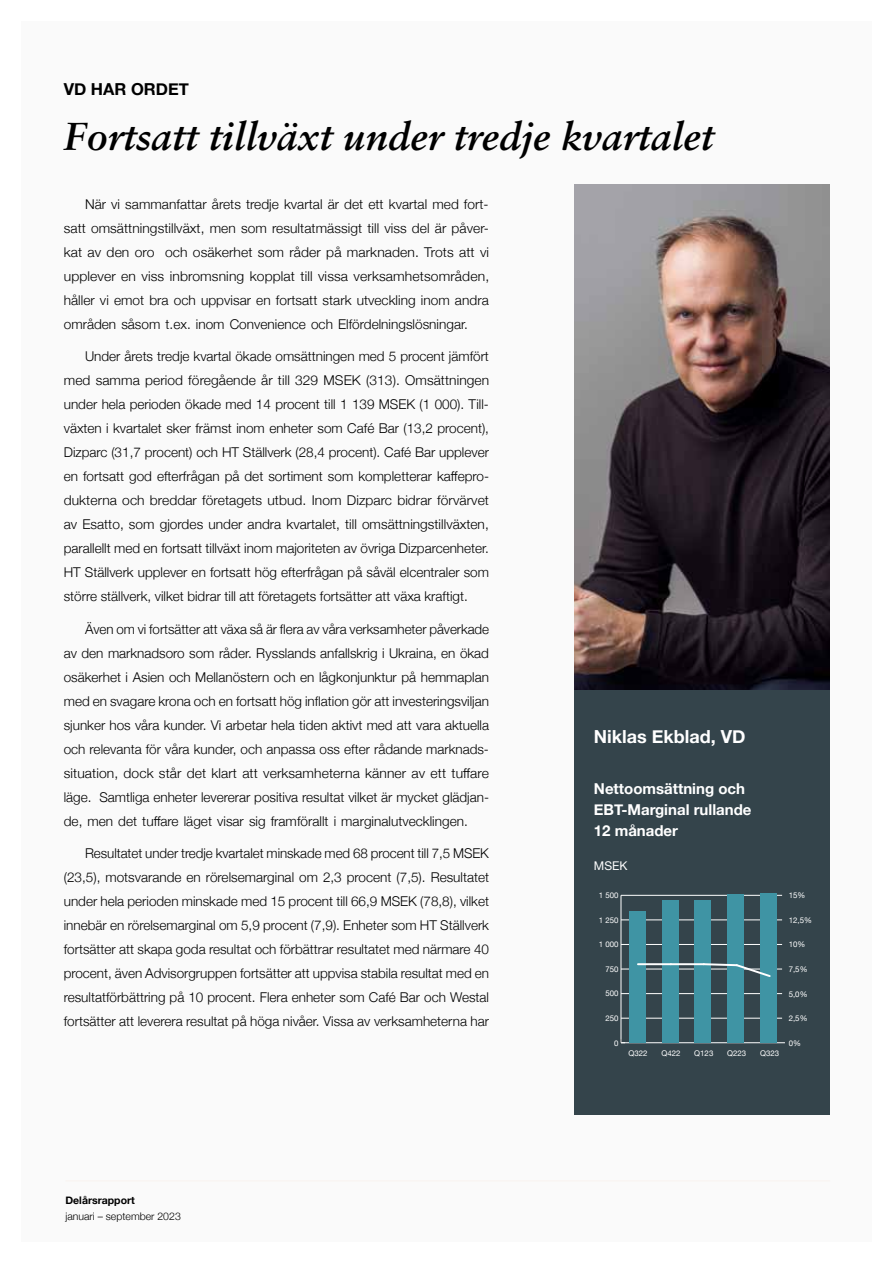
<style>
.page{position:relative;width:893px;height:1263px;background:#fff}
.page>*{position:absolute;margin:0;border:0;box-sizing:border-box;transform-origin:0 0}
.t1{font:italic 700 39px "Sabon LT Pro";color:#000}
.t2{font:700 18px "Helvetica Neue";color:#fff}
.t3{font:700 16.5px "Helvetica Neue";color:#000}
.t4{font:700 15px/21px "Helvetica Neue";color:#fff}
.t5{font:300 13.5px/24px "Helvetica Neue";color:#000;text-align:justify}
.t6{font:12px "Helvetica Neue";color:#fff}
.t7{font:300 10.5px "Helvetica Neue";color:#000}
.t8{font:700 10.5px "Helvetica Neue";color:#000}
.t9{font:7.8px "Helvetica Neue";color:#fff}
</style>
<div class="page">
<div style="left:21px;top:21px;width:851px;height:1221px;background:#fafafa"></div>
<hr style="left:65px;top:1180px;width:765px;height:1px;background:#f9f5f3">
<img style="left:574px;top:185px;width:255px;height:505px">
<div style="left:574px;top:690px;width:255px;height:425px;background:#34444b"></div>
<hr style="left:621px;top:1042px;width:164px;height:1px;background:#fff">
<hr style="left:621px;top:895px;width:1px;height:148px;background:#fff">
<hr style="left:621px;top:1018px;width:161px;height:1px;background:#fff">
<hr style="left:621px;top:993px;width:161px;height:1px;background:#fff">
<hr style="left:621px;top:969px;width:161px;height:1px;background:#fff">
<hr style="left:621px;top:944px;width:161px;height:1px;background:#fff">
<hr style="left:621px;top:920px;width:161px;height:1px;background:#fff">
<hr style="left:621px;top:895px;width:161px;height:1px;background:#fff">
<div style="left:629px;top:911px;width:17px;height:132px;background:#3f94a4"></div>
<div style="left:662px;top:900px;width:16px;height:143px;background:#3f94a4"></div>
<div style="left:695px;top:900px;width:16px;height:143px;background:#3f94a4"></div>
<div style="left:728px;top:894px;width:16px;height:149px;background:#3f94a4"></div>
<div style="left:760px;top:893px;width:17px;height:150px;background:#3f94a4"></div>
<hr style="left:638px;top:963px;width:33px;height:2px;background:#fff">
<hr style="left:671px;top:963px;width:33px;height:2px;background:#fff">
<svg style="left:702px;top:962px;width:69px;height:16px"></svg>
<p class="t3" style="left:64px;top:76px;width:126px">VD HAR ORDET</p>
<h1 class="t1" style="left:64px;top:112px;width:651px">Fortsatt tillväxt under tredje kvartalet</h1>
<p class="t5" style="left:64px;top:191px;width:427px;text-indent:21px">När vi sammanfattar årets tredje kvartal är det ett kvartal med fort&shy;satt omsättningstillväxt, men som resultatmässigt till viss del är påver&shy;kat av den oro och osäkerhet som råder på marknaden. Trots att vi upplever en viss inbromsning kopplat till vissa verksamhetsområden, håller vi emot bra och uppvisar en fortsatt stark utveckling inom andra områden såsom t.ex. inom Convenience och Elfördelningslösningar.</p>
<p class="t5" style="left:64px;top:343px;width:427px;text-indent:21px">Under årets tredje kvartal ökade omsättningen med 5 procent jämfört med samma period föregående år till 329 MSEK (313). Omsättningen under hela perioden ökade med 14 procent till 1 139 MSEK (1 000). Till&shy;växten i kvartalet sker främst inom enheter som Café Bar (13,2 procent), Dizparc (31,7 procent) och HT Ställverk (28,4 procent). Café Bar upplever en fortsatt god efterfrågan på det sortiment som kompletterar kaffepro&shy;dukterna och breddar företagets utbud. Inom Dizparc bidrar förvärvet av Esatto, som gjordes under andra kvartalet, till omsättningstillväxten, parallellt med en fortsatt tillväxt inom majoriteten av övriga Dizparcenheter.<br>HT Ställverk upplever en fortsatt hög efterfrågan på såväl elcentraler som större ställverk, vilket bidrar till att företagets fortsätter att växa kraftigt.</p>
<p class="t5" style="left:64px;top:616px;width:427px;text-indent:21px">Även om vi fortsätter att växa så är flera av våra verksamheter påverkade av den marknadsoro som råder. Rysslands anfallskrig i Ukraina, en ökad osäkerhet i Asien och Mellanöstern och en lågkonjunktur på hemmaplan med en svagare krona och en fortsatt hög inflation gör att investeringsviljan sjunker hos våra kunder. Vi arbetar hela tiden aktivt med att vara aktuella och relevanta för våra kunder, och anpassa oss efter rådande marknads&shy;situation, dock står det klart att verksamheterna känner av ett tuffare läge. Samtliga enheter levererar positiva resultat vilket är mycket glädjan&shy;de, men det tuffare läget visar sig framförallt i marginalutvecklingen.</p>
<p class="t5" style="left:64px;top:840px;width:427px;text-indent:21px">Resultatet under tredje kvartalet minskade med 68 procent till 7,5 MSEK (23,5), motsvarande en rörelsemarginal om 2,3 procent (7,5). Resultatet under hela perioden minskade med 15 procent till 66,9 MSEK (78,8), vilket innebär en rörelsemarginal om 5,9 procent (7,9). Enheter som HT Ställverk fortsätter att skapa goda resultat och förbättrar resultatet med närmare 40 procent, även Advisorgruppen fortsätter att uppvisa stabila resultat med en resultatförbättring på 10 procent. Flera enheter som Café Bar och Westal fortsätter att leverera resultat på höga nivåer. Vissa av verksamheterna har</p>
<h2 class="t2" style="left:594px;top:722px;width:153px">Niklas Ekblad, VD</h2>
<p class="t4" style="left:594px;top:779px;width:159px">Nettoomsättning och<br>EBT-Marginal rullande<br>12 månader</p>
<p class="t6" style="left:594px;top:857px;width:35px">MSEK</p>
<p class="t9" style="left:599px;top:890px;width:21px">1 500</p>
<p class="t9" style="left:599px;top:914px;width:21px">1 250</p>
<p class="t9" style="left:599px;top:939px;width:21px">1 000</p>
<p class="t9" style="left:605px;top:963px;width:15px">750</p>
<p class="t9" style="left:605px;top:988px;width:15px">500</p>
<p class="t9" style="left:605px;top:1013px;width:15px">250</p>
<p class="t9" style="left:614px;top:1037px;width:6px">0</p>
<p class="t9" style="left:628px;top:1048px;width:21px">Q322</p>
<p class="t9" style="left:661px;top:1048px;width:21px">Q422</p>
<p class="t9" style="left:694px;top:1048px;width:21px">Q123</p>
<p class="t9" style="left:727px;top:1048px;width:21px">Q223</p>
<p class="t9" style="left:760px;top:1048px;width:21px">Q323</p>
<p class="t9" style="left:789px;top:889px;width:18px">15%</p>
<p class="t9" style="left:789px;top:914px;width:25px">12,5%</p>
<p class="t9" style="left:789px;top:939px;width:18px">10%</p>
<p class="t9" style="left:789px;top:964px;width:20px">7,5%</p>
<p class="t9" style="left:789px;top:988px;width:20px">5,0%</p>
<p class="t9" style="left:789px;top:1013px;width:20px">2,5%</p>
<p class="t9" style="left:789px;top:1038px;width:14px">0%</p>
<p class="t8" style="left:65px;top:1192px;width:71px">Delårsrapport</p>
<p class="t7" style="left:65px;top:1208px;width:117px">januari – september 2023</p>
</div>
